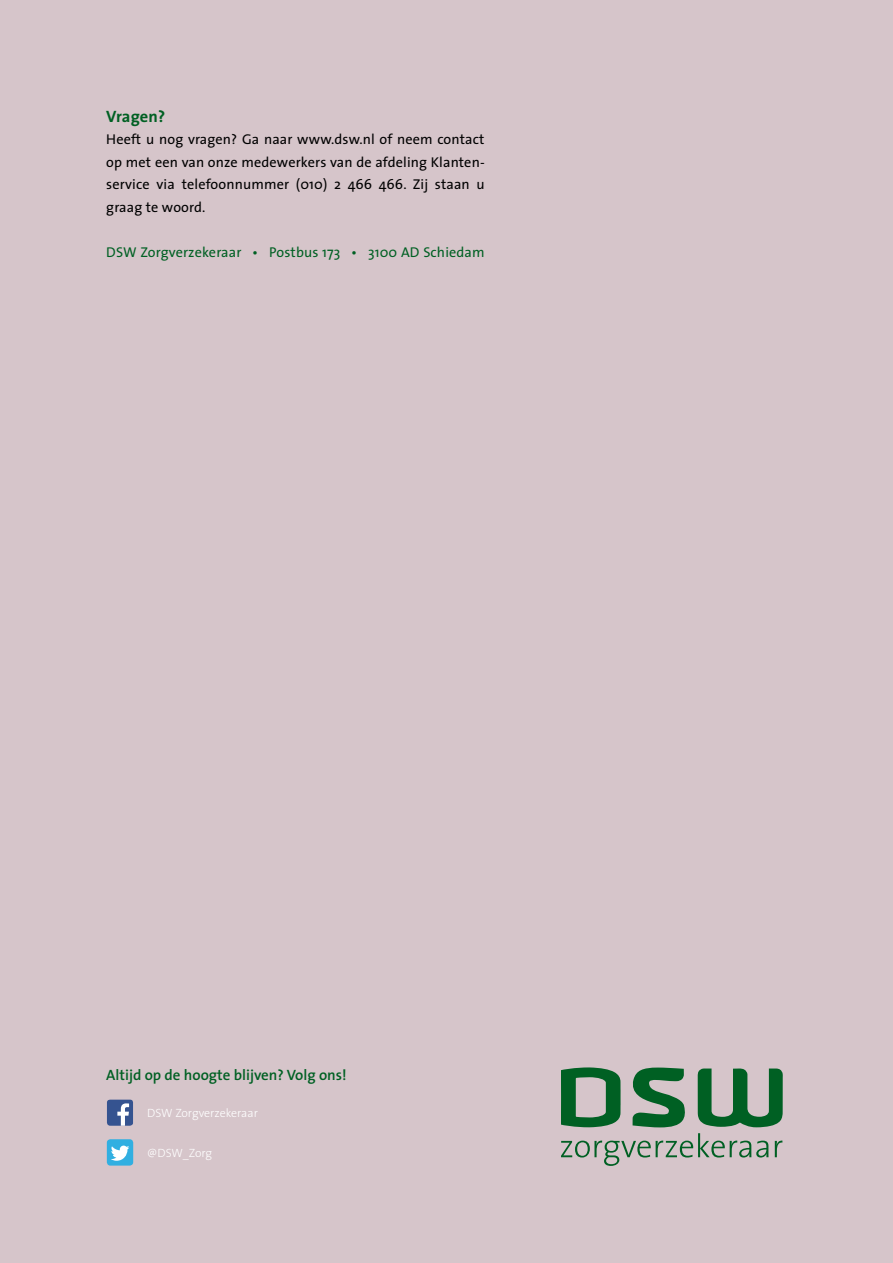
<style>
.page{position:relative;width:893px;height:1263px;background:#d6c5ca}
.page>*{position:absolute;margin:0;border:0;box-sizing:border-box;transform-origin:0 0}
.t1{font:700 16.5px "The Sans";letter-spacing:.005em;color:#006023}
.t2{font:600 15px "The Sans";color:#006023}
.t3{font:14.25px/22.5px "The Sans";letter-spacing:.01em;color:#000;text-align:justify}
.t4{font:14.25px "The Sans";letter-spacing:.01em;color:#006023}
.t5{font:300 12px "The Sans";color:#fff}
</style>
<div class="page">
<svg style="left:561px;top:1067px;width:60px;height:60px"></svg>
<svg style="left:632px;top:1067px;width:53px;height:60px"></svg>
<svg style="left:698px;top:1068px;width:85px;height:59px"></svg>
<svg style="left:561px;top:1133px;width:207px;height:33px"></svg>
<svg style="left:775px;top:1140px;width:7px;height:17px"></svg>
<div style="left:107px;top:1139px;width:26px;height:26px;background:#31afe1;border-radius:3px"></div>
<svg style="left:111px;top:1145px;width:18px;height:16px"></svg>
<svg style="left:107px;top:1099px;width:26px;height:27px"></svg>
<p class="t1" style="left:106px;top:105px;width:60px">Vragen?</p>
<p class="t3" style="left:106px;top:128px;width:380px">Heeft u nog vragen? Ga naar www.dsw.nl of neem contact op met een van onze medewerkers van de afdeling Klanten&shy;service via telefoonnummer (010) 2 466 466. Zij staan u graag te woord.</p>
<p class="t4" style="left:106px;top:243px;width:380px">DSW Zorgverzekeraar • Postbus 173 • 3100 AD Schiedam</p>
<p class="t2" style="left:106px;top:1065px;width:242px">Altijd op de hoogte blijven? Volg ons!</p>
<p class="t5" style="left:147px;top:1105px;width:112px">DSW Zorgverzekeraar</p>
<p class="t5" style="left:147px;top:1145px;width:67px">@DSW_Zorg</p>
</div>
